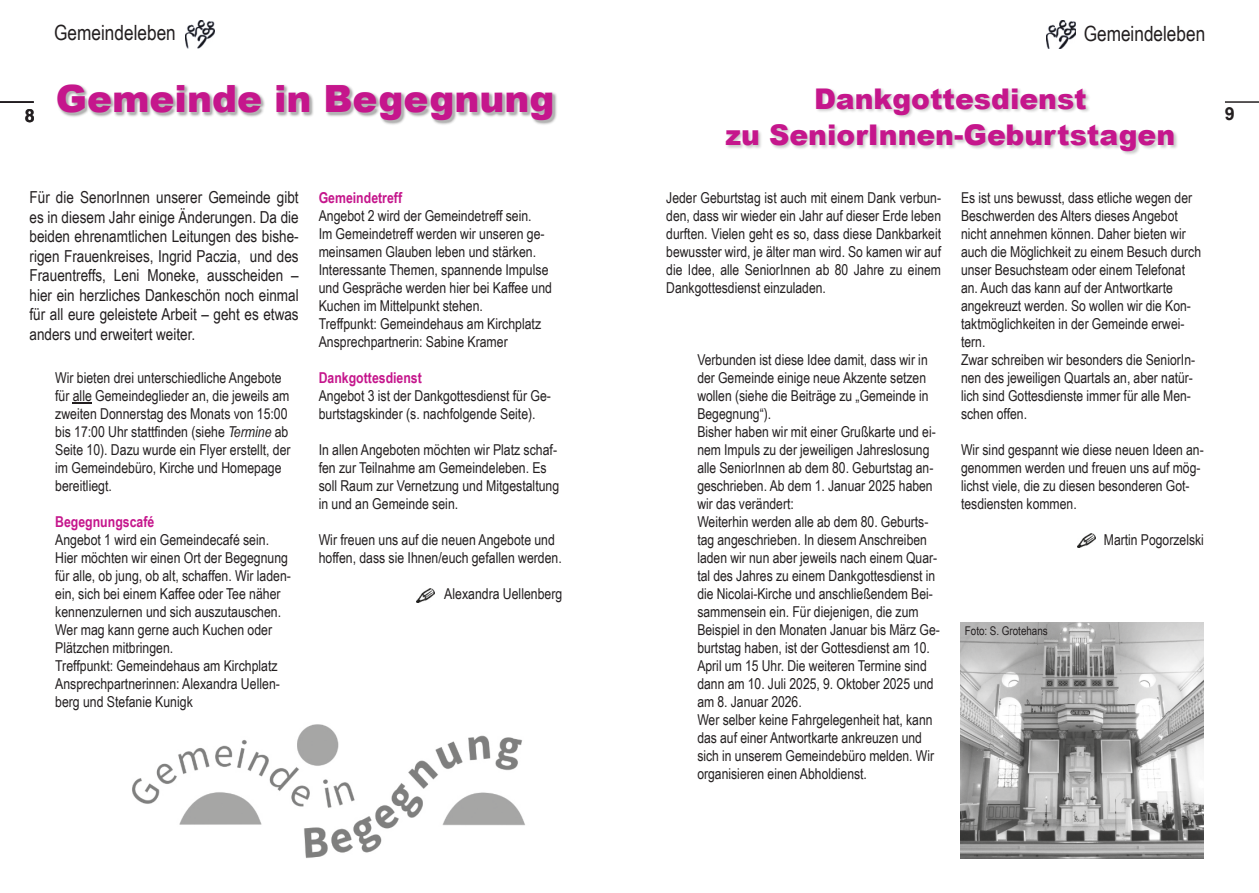
<style>
.page{position:relative;width:1259px;height:893px;background:#fff}
.page>*{position:absolute;margin:0;border:0;box-sizing:border-box;transform-origin:0 0}
.t1{font:900 37.5px "Arial";color:#c5168c}
.t2{font:900 28.5px/36px "Arial";color:#c5168c;text-align:center}
.t3{font:21px "Arial Narrow";color:#231f20}
.t4{font:700 18px "Arial";color:#181317}
.t5{font:700 18px "Arial";color:#231f20}
.t6{font:16.5px/19.5px "Arial Narrow";color:#231f20;text-align:justify}
.t7{font:15px/18px "Arial Narrow";color:#231f20}
.t8{font:700 15px "Arial Narrow";color:#c5168c}
.t9{font:12px "Arial Narrow";color:#231f20}
.s1{font-style:italic}
</style>
<div class="page">
<img style="left:132px;top:724px;width:393px;height:134px">
<hr style="left:1225px;top:101px;width:34px;height:2px;background:#231f20">
<hr style="left:0;top:101px;width:34px;height:2px;background:#181317">
<img style="left:185px;top:21px;width:30px;height:27px">
<img style="left:1046px;top:21px;width:29px;height:28px">
<svg style="left:73px;top:403px;width:19px;height:1px"></svg>
<img style="left:57px;top:84px;width:500px;height:41px">
<img style="left:727px;top:89px;width:450px;height:66px">
<img style="left:1078px;top:534px;width:17px;height:13px">
<img style="left:417px;top:589px;width:17px;height:13px">
<img style="left:960px;top:622px;width:244px;height:237px">
<h3 class="t3" style="left:54px;top:25px;width:123px">Gemeindeleben</h3>
<h3 class="t3" style="left:1083px;top:25px;width:123px">Gemeindeleben</h3>
<h1 class="t1" style="left:56px;top:85px;width:500px">Gemeinde in Begegnung</h1>
<h2 class="t2" style="left:725px;top:84px;width:451px">Dankgottesdienst<br>zu SeniorInnen-Geburtstagen</h2>
<p class="t4" style="left:25px;top:109px;width:12px">8</p>
<p class="t5" style="left:1225px;top:107px;width:12px">9</p>
<p class="t6" style="left:30px;top:189px;width:271px">Für die SenorInnen unserer Gemeinde gibt es in diesem Jahr einige Änderungen. Da die beiden ehrenamtlichen Leitungen des bishe&shy;rigen Frauenkreises, Ingrid Paczia, und des Frauentreffs, Leni Moneke, ausscheiden – hier ein herzliches Dankeschön noch einmal für all eure geleistete Arbeit – geht es etwas anders und erweitert weiter.</p>
<p class="t8" style="left:319px;top:192px;width:85px">Gemeindetreff</p>
<p class="t7" style="left:319px;top:208px;width:235px">Angebot 2 wird der Gemeindetreff sein.<br>Im Gemeindetreff werden wir unseren ge&shy;meinsamen Glauben leben und stärken.<br>Interessante Themen, spannende Impulse und Gespräche werden hier bei Kaffee und Kuchen im Mittelpunkt stehen.<br>Treffpunkt: Gemeindehaus am Kirchplatz Ansprechpartnerin: Sabine Kramer</p>
<p class="t8" style="left:319px;top:372px;width:105px">Dankgottesdienst</p>
<p class="t7" style="left:319px;top:388px;width:234px">Angebot 3 ist der Dankgottesdienst für Ge&shy;burtstagskinder (s. nachfolgende Seite).</p>
<p class="t7" style="left:319px;top:442px;width:242px">In allen Angeboten möchten wir Platz schaf&shy;fen zur Teilnahme am Gemeindeleben. Es soll Raum zur Vernetzung und Mitgestaltung in und an Gemeinde sein.</p>
<p class="t7" style="left:319px;top:532px;width:245px">Wir freuen uns auf die neuen Angebote und hoffen, dass sie Ihnen/euch gefallen werden.</p>
<p class="t7" style="left:444px;top:586px;width:120px">Alexandra Uellenberg</p>
<p class="t7" style="left:55px;top:370px;width:237px">Wir bieten drei unterschiedliche Angebote für alle Gemeindeglieder an, die jeweils am zweiten Donnerstag des Monats von 15:00 bis 17:00 Uhr stattfinden (siehe <span class="s1">Termine</span> ab Seite 10). Dazu wurde ein Flyer erstellt, der im Gemeindebüro, Kirche und Homepage bereitliegt.</p>
<p class="t8" style="left:55px;top:516px;width:101px">Begegnungscafé</p>
<p class="t7" style="left:55px;top:532px;width:237px">Angebot 1 wird ein Gemeindecafé sein.<br>Hier möchten wir einen Ort der Begegnung für alle, ob jung, ob alt, schaffen. Wir laden&shy;ein, sich bei einem Kaffee oder Tee näher kennenzulernen und sich auszutauschen.<br>Wer mag kann gerne auch Kuchen oder Plätzchen mitbringen.<br>Treffpunkt: Gemeindehaus am Kirchplatz Ansprechpartnerinnen: Alexandra Uellen&shy;berg und Stefanie Kunigk</p>
<p class="t7" style="left:666px;top:190px;width:276px;text-align:justify">Jeder Geburtstag ist auch mit einem Dank verbun&shy;den, dass wir wieder ein Jahr auf dieser Erde leben durften. Vielen geht es so, dass diese Dankbarkeit bewusster wird, je älter man wird. So kamen wir auf die Idee, alle SeniorInnen ab 80 Jahre zu einem Dankgottesdienst einzuladen.</p>
<p class="t7" style="left:961px;top:190px;width:241px">Es ist uns bewusst, dass etliche wegen der Beschwerden des Alters dieses Angebot nicht annehmen können. Daher bieten wir auch die Möglichkeit zu einem Besuch durch unser Besuchsteam oder einem Telefonat an. Auch das kann auf der Antwortkarte angekreuzt werden. So wollen wir die Kon&shy;taktmöglichkeiten in der Gemeinde erwei&shy;tern.<br>Zwar schreiben wir besonders die SeniorIn&shy;nen des jeweiligen Quartals an, aber natür&shy;lich sind Gottesdienste immer für alle Men&shy;schen offen.</p>
<p class="t7" style="left:961px;top:442px;width:244px">Wir sind gespannt wie diese neuen Ideen an&shy;genommen werden und freuen uns auf mög&shy;lichst viele, die zu diesen besonderen Got&shy;tesdiensten kommen.</p>
<p class="t7" style="left:1104px;top:532px;width:101px">Martin Pogorzelski</p>
<p class="t7" style="left:697px;top:352px;width:244px">Verbunden ist diese Idee damit, dass wir in der Gemeinde einige neue Akzente setzen wollen (siehe die Beiträge zu „Gemeinde in Begegnung“).<br>Bisher haben wir mit einer Grußkarte und ei&shy;nem Impuls zu der jeweiligen Jahreslosung alle SeniorInnen ab dem 80. Geburtstag an&shy;geschrieben. Ab dem 1. Januar 2025 haben wir das verändert:<br>Weiterhin werden alle ab dem 80. Geburts&shy;tag angeschrieben. In diesem Anschreiben laden wir nun aber jeweils nach einem Quar&shy;tal des Jahres zu einem Dankgottesdienst in die Nicolai-Kirche und anschließendem Bei&shy;sammensein ein. Für diejenigen, die zum Beispiel in den Monaten Januar bis März Ge&shy;burtstag haben, ist der Gottesdienst am 10.<br>April um 15 Uhr. Die weiteren Termine sind dann am 10. Juli 2025, 9. Oktober 2025 und am 8. Januar 2026.<br>Wer selber keine Fahrgelegenheit hat, kann das auf einer Antwortkarte ankreuzen und sich in unserem Gemeindebüro melden. Wir organisieren einen Abholdienst.</p>
<p class="t9" style="left:965px;top:626px;width:84px">Foto: S. Grotehans</p>
</div>
